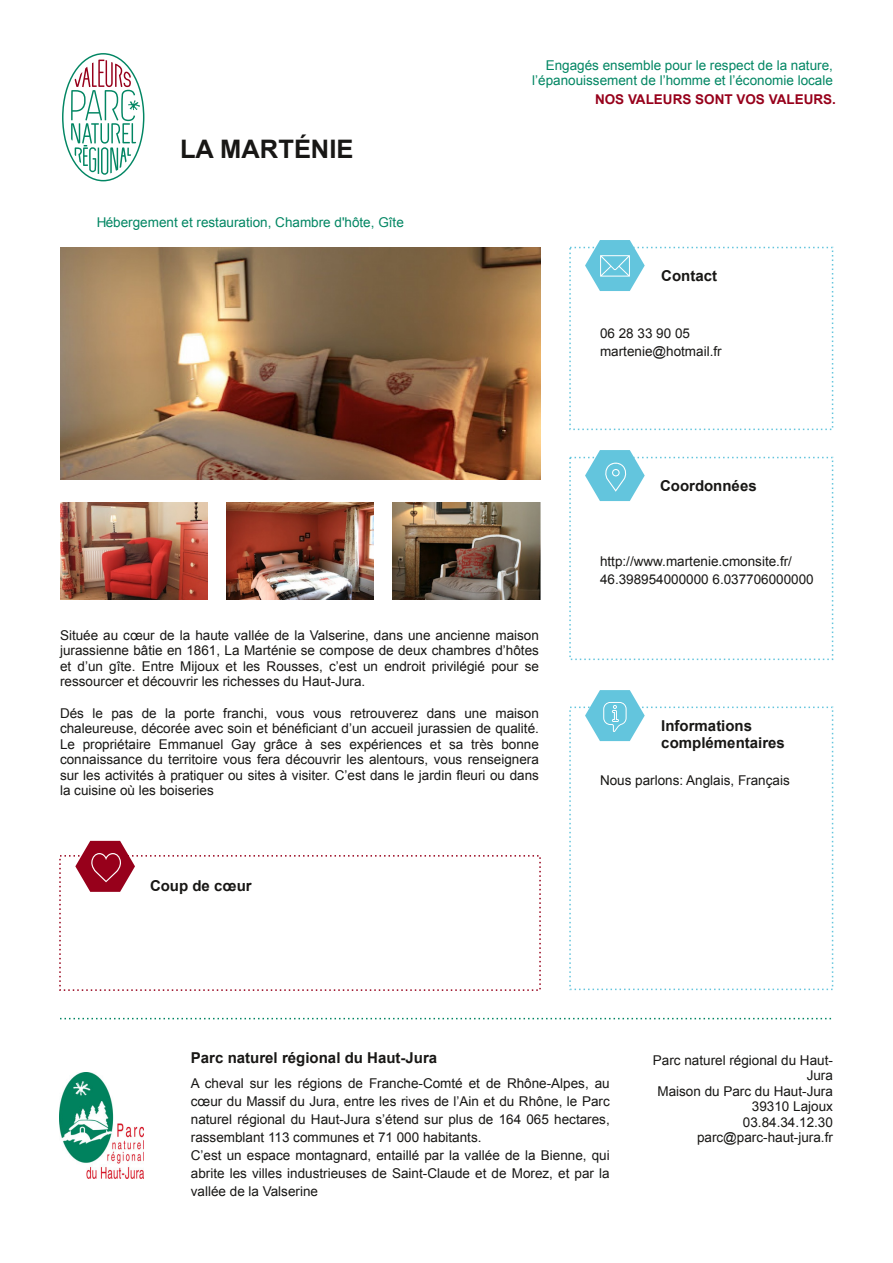
<style>
.page{position:relative;width:893px;height:1263px;background:#fff}
.page>*{position:absolute;margin:0;border:0;box-sizing:border-box;transform-origin:0 0}
.t1{font:700 25.5px "Arial";color:#181715}
.t2{font:700 15px/17.2px "Arial";color:#181715}
.t3{font:13.5px/15.5px "Arial";color:#181715}
.t4{font:13.5px/15.5px "Arial";color:#028663;text-align:right}
.t5{font:700 13.5px "Arial";color:#97001b}
</style>
<div class="page">
<img style="left:60px;top:1072px;width:84px;height:106px">
<svg style="left:60px;top:1018px;width:772px;height:1px"></svg>
<svg style="left:585px;top:690px;width:60px;height:51px"></svg>
<svg style="left:585px;top:450px;width:60px;height:51px"></svg>
<svg style="left:585px;top:240px;width:60px;height:51px"></svg>
<svg style="left:75px;top:841px;width:60px;height:51px"></svg>
<img style="left:393px;top:502px;width:147px;height:98px">
<img style="left:226px;top:502px;width:148px;height:98px">
<img style="left:60px;top:502px;width:147px;height:98px">
<img style="left:60px;top:248px;width:480px;height:232px">
<svg style="left:62px;top:53px;width:83px;height:129px"></svg>
<p class="t4" style="left:532px;top:57px;width:302px">Engagés ensemble pour le respect de la nature, l’épanouissement de l’homme et l’économie locale</p>
<h1 class="t1" style="left:180px;top:135px;width:175px">LA MARTÉNIE</h1>
<p class="t4" style="left:96px;top:215px;width:309px">Hébergement et restauration, Chambre d'hôte, Gîte</p>
<p class="t3" style="left:60px;top:627px;width:480px;text-align:justify">Située au cœur de la haute vallée de la Valserine, dans une ancienne maison jurassienne bâtie en 1861, La Marténie se compose de deux chambres d’hôtes et d’un gîte. Entre Mijoux et les Rousses, c’est un endroit privilégié pour se ressourcer et découvrir les richesses du Haut-Jura.</p>
<p class="t3" style="left:60px;top:705px;width:480px;text-align:justify">Dés le pas de la porte franchi, vous vous retrouverez dans une maison chaleureuse, décorée avec soin et bénéficiant d’un accueil jurassien de qualité.<br>Le propriétaire Emmanuel Gay grâce à ses expériences et sa très bonne connaissance du territoire vous fera découvrir les alentours, vous renseignera sur les activités à pratiquer ou sites à visiter. C’est dans le jardin fleuri ou dans la cuisine où les boiseries</p>
<p class="t2" style="left:150px;top:877px;width:103px">Coup de cœur</p>
<p class="t5" style="left:595px;top:92px;width:242px">NOS VALEURS SONT VOS VALEURS.</p>
<p class="t2" style="left:661px;top:267px;width:57px">Contact</p>
<p class="t3" style="left:600px;top:324px;width:123px;line-height:18px">06 28 33 90 05 martenie@hotmail.fr</p>
<p class="t2" style="left:660px;top:477px;width:98px">Coordonnées</p>
<p class="t3" style="left:600px;top:552px;width:215px;line-height:18px">http://www.martenie.cmonsite.fr/<br>46.398954000000 6.037706000000</p>
<p class="t2" style="left:661px;top:717px;width:125px">Informations complémentaires</p>
<p class="t3" style="left:600px;top:772px;width:191px">Nous parlons: Anglais, Français</p>
<p class="t2" style="left:191px;top:1049px;width:248px">Parc naturel régional du Haut-Jura</p>
<p class="t3" style="left:191px;top:1074px;width:420px;line-height:18px">A cheval sur les régions de Franche-Comté et de Rhône-Alpes, au cœur du Massif du Jura, entre les rives de l’Ain et du Rhône, le Parc naturel régional du Haut-Jura s’étend sur plus de 164 065 hectares, rassemblant 113 communes et 71 000 habitants.<br>C’est un espace montagnard, entaillé par la vallée de la Bienne, qui abrite les villes industrieuses de Saint-Claude et de Morez, et par la vallée de la Valserine</p>
<p class="t3" style="left:653px;top:1052px;width:182px;text-align:right">Parc naturel régional du Haut-<br>Jura<br>Maison du Parc du Haut-Jura<br>39310 Lajoux<br>03.84.34.12.30 parc@parc-haut-jura.fr</p>
</div>
